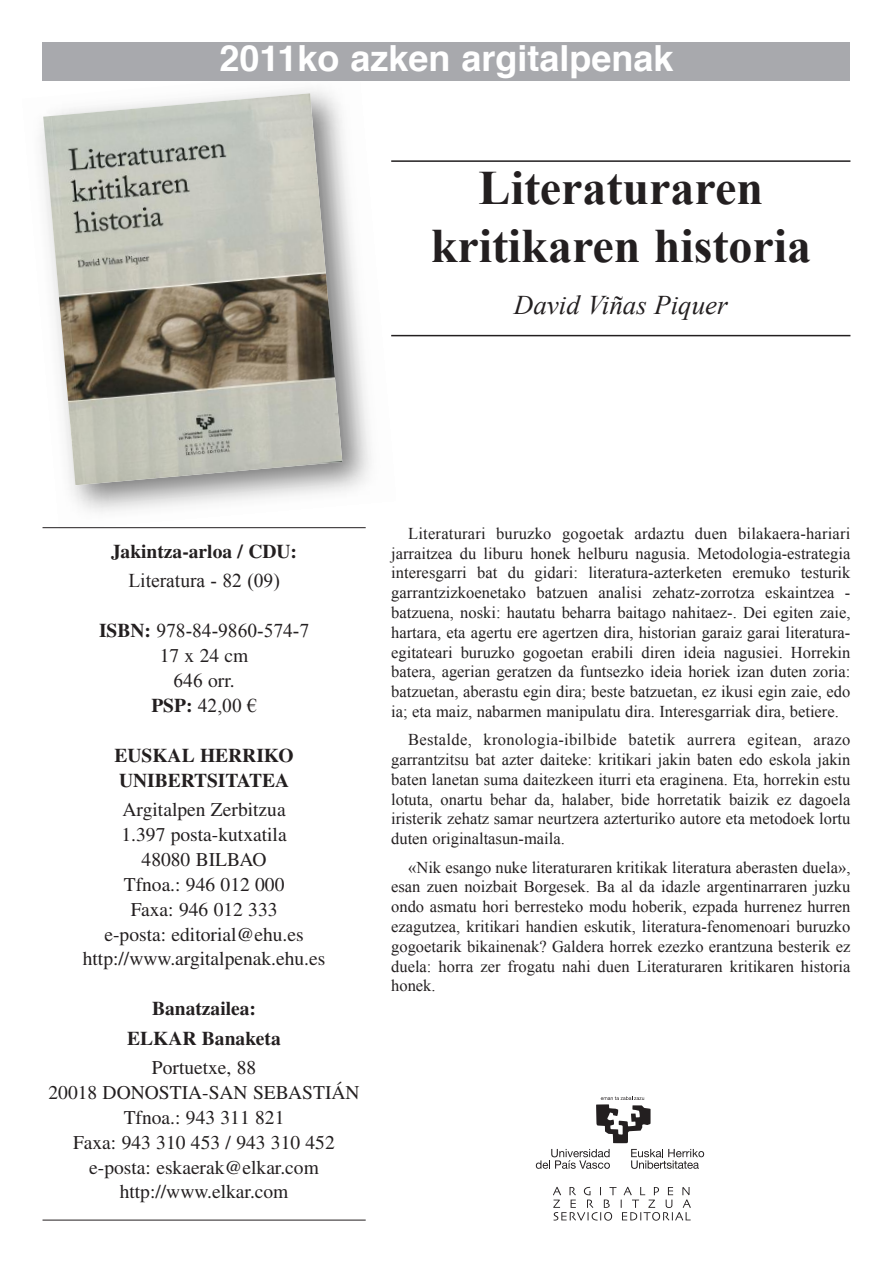
<style>
.page{position:relative;width:893px;height:1263px;background:#fff}
.page>*{position:absolute;margin:0;border:0;box-sizing:border-box;transform-origin:0 0}
.t1{font:700 48px/57.6px "Times New Roman";color:#231f20;text-align:center}
.t2{font:700 36px "Helvetica";color:#fff}
.t3{font:italic 27px "Times New Roman";color:#231f20}
.t4{font:19.5px/24.9px "Times";color:#231f20;text-align:center}
.t5{font:700 19.5px/24.9px "Times";color:#231f20}
.t6{font:19.5px "Times New Roman";color:#231f20}
.t7{font:16.5px/19.8px "Times New Roman";color:#231f20;text-align:justify}
.s1{font-family:"Times";font-weight:700}
.s2{font-family:"Times New Roman"}
</style>
<div class="page">
<img style="left:43px;top:93px;width:299px;height:392px">
<div style="left:43px;top:43px;width:807px;height:38px;background:#a8a9ad"></div>
<hr style="left:391px;top:160px;width:459px;height:2px;background:#231f20">
<hr style="left:391px;top:335px;width:459px;height:1px;background:#231f20">
<hr style="left:43px;top:527px;width:323px;height:1px;background:#231f20">
<hr style="left:43px;top:1220px;width:323px;height:1px;background:#231f20">
<svg style="left:553px;top:1187px;width:138px;height:34px"></svg>
<svg style="left:536px;top:1149px;width:74px;height:20px"></svg>
<svg style="left:631px;top:1149px;width:73px;height:20px"></svg>
<svg style="left:596px;top:1096px;width:55px;height:47px"></svg>
<h2 class="t2" style="left:219px;top:43px;width:456px">2011ko azken argitalpenak</h2>
<h1 class="t1" style="left:431px;top:159px;width:382px">Literaturaren kritikaren historia</h1>
<h3 class="t3" style="left:514px;top:290px;width:215px">David Viñas Piquer</h3>
<p class="t5" style="left:111px;top:541px;width:187px">Jakintza-arloa / CDU:</p>
<p class="t6" style="left:128px;top:570px;width:153px">Literatura - 82 (09)</p>
<p class="t6" style="left:99px;top:620px;width:212px"><span class="s1">ISBN:</span> 978-84-9860-574-7</p>
<p class="t4" style="left:160px;top:645px;width:90px">17 x 24 cm<br><span class="s2">646</span> orr.</p>
<p class="t6" style="left:151px;top:695px;width:107px"><span class="s1">PSP:</span> 42,00 €</p>
<p class="t5" style="left:114px;top:745px;width:181px">EUSKAL HERRIKO<br>UNIBERTSITATEA</p>
<p class="t4" style="left:83px;top:799px;width:244px">Argitalpen Zerbitzua<br>1.397 posta-kutxatila<br>48080 BILBAO<br>Tfnoa.: 946 012 000<br>Faxa: 946 012 333<br>e-posta: editorial@ehu.es http://www.argitalpenak.ehu.es</p>
<p class="t5" style="left:127px;top:996px;width:155px;line-height:29.2px;text-align:center">Banatzailea:<br>ELKAR Banaketa</p>
<p class="t4" style="left:48px;top:1057px;width:313px">Portuetxe, 88<br>20018 DONOSTIA-SAN SEBASTIÁN<br>Tfnoa.: 943 311 821<br>Faxa: 943 310 453 / 943 310 452 e-posta: eskaerak@elkar.com http://www.elkar.com</p>
<p class="t7" style="left:391px;top:523px;width:461px;text-indent:17px">Literaturari buruzko gogoetak ardaztu duen bilakaera-hariari jarraitzea du liburu honek helburu nagusia. Metodologia-estrategia interesgarri bat du gidari: literatura-azterketen eremuko testurik garrantzizkoenetako batzuen analisi zehatz-zorrotza eskaintzea - batzuena, noski: hautatu beharra baitago nahitaez-. Dei egiten zaie, hartara, eta agertu ere agertzen dira, historian garaiz garai literatura&shy;egitateari buruzko gogoetan erabili diren ideia nagusiei. Horrekin batera, agerian geratzen da funtsezko ideia horiek izan duten zoria: batzuetan, aberastu egin dira; beste batzuetan, ez ikusi egin zaie, edo ia; eta maiz, nabarmen manipulatu dira. Interesgarriak dira, betiere.</p>
<p class="t7" style="left:391px;top:730px;width:461px;text-indent:17px">Bestalde, kronologia-ibilbide batetik aurrera egitean, arazo garrantzitsu bat azter daiteke: kritikari jakin baten edo eskola jakin baten lanetan suma daitezkeen iturri eta eraginena. Eta, horrekin estu lotuta, onartu behar da, halaber, bide horretatik baizik ez dagoela iristerik zehatz samar neurtzera azterturiko autore eta metodoek lortu duten originaltasun-maila.</p>
<p class="t7" style="left:391px;top:857px;width:461px;text-indent:17px">«Nik esango nuke literaturaren kritikak literatura aberasten duela», esan zuen noizbait Borgesek. Ba al da idazle argentinarraren juzku ondo asmatu hori berresteko modu hoberik, ezpada hurrenez hurren ezagutzea, kritikari handien eskutik, literatura-fenomenoari buruzko gogoetarik bikainenak? Galdera horrek ezezko erantzuna besterik ez duela: horra zer frogatu nahi duen Literaturaren kritikaren historia honek.</p>
</div>
